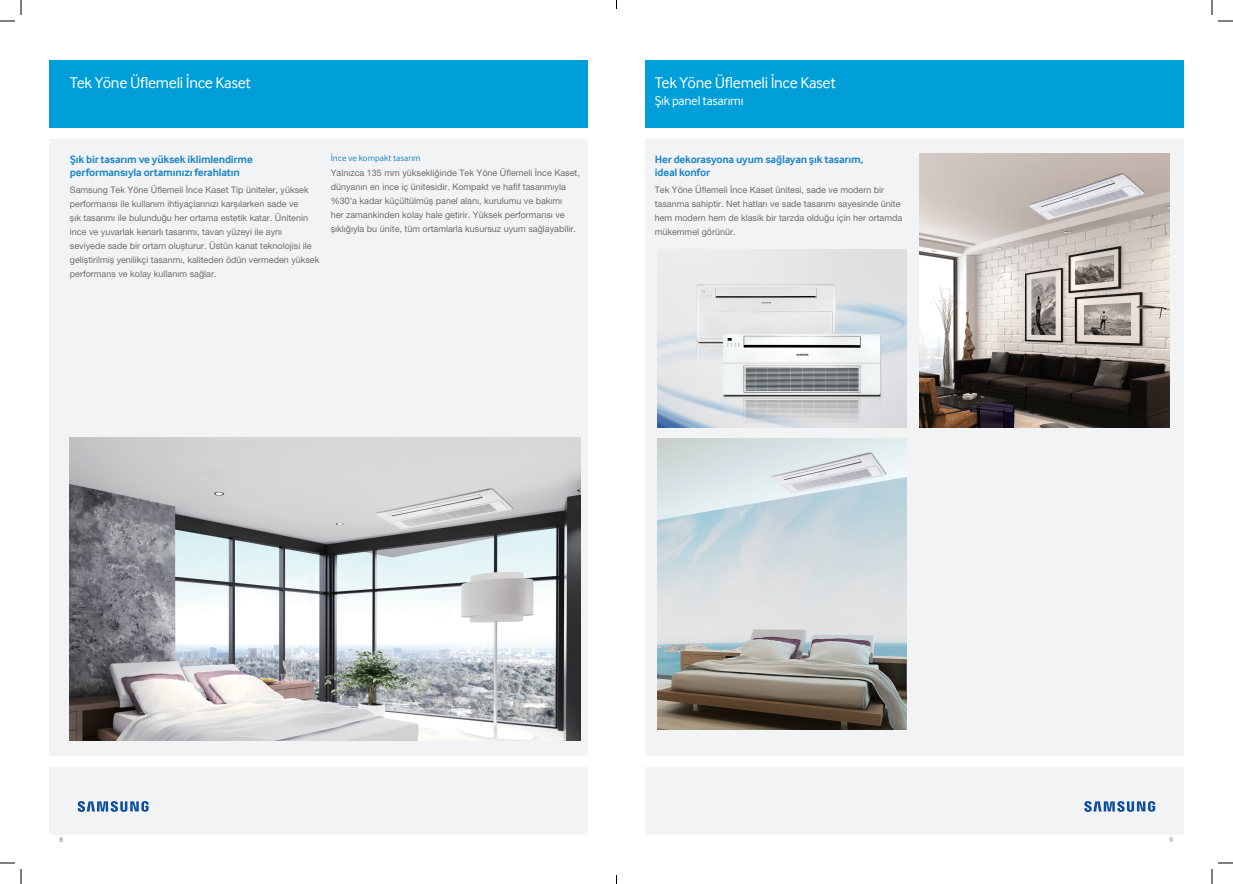
<style>
.page{position:relative;width:1233px;height:884px;background:#fff}
.page>*{position:absolute;margin:0;border:0;box-sizing:border-box;transform-origin:0 0}
.t1{font:16px "Samsung Inter Face";letter-spacing:-.02em;color:#fff}
.t2{font:13px "Samsung Inter Face";letter-spacing:-.015em;color:#fff}
.t3{font:700 11px/13px "Samsung Inter Face";letter-spacing:-.015em;color:#2088c9}
.t4{font:9px/14px "Helvetica Neue LT Pro";color:#6c6d70}
.t5{font:9px "Samsung Inter Face";color:#2088c9}
.t6{font:7px "Samsung Inter Face";color:#6c6d70;scale:.95 1}
</style>
<div class="page">
<div style="left:49px;top:767px;width:539px;height:68px;background:#f2f3f4"></div>
<div style="left:645px;top:767px;width:538px;height:68px;background:#f2f3f4"></div>
<div style="left:49px;top:61px;width:539px;height:67px;background:#009fda"></div>
<div style="left:49px;top:139px;width:539px;height:617px;background:#f2f3f4"></div>
<div style="left:645px;top:61px;width:538px;height:67px;background:#009fda"></div>
<div style="left:645px;top:139px;width:538px;height:617px;background:#f2f3f4"></div>
<svg style="left:1084px;top:801px;width:71px;height:11px"></svg>
<svg style="left:78px;top:801px;width:71px;height:11px"></svg>
<img style="left:657px;top:439px;width:250px;height:291px">
<img style="left:920px;top:153px;width:249px;height:275px">
<img style="left:657px;top:250px;width:250px;height:178px">
<img style="left:70px;top:437px;width:510px;height:303px">
<svg style="left:1218px;top:20px;width:15px;height:2px"></svg>
<svg style="left:1218px;top:862px;width:15px;height:2px"></svg>
<svg style="left:0;top:0;width:22px;height:22px"></svg>
<svg style="left:0;top:862px;width:22px;height:22px"></svg>
<svg style="left:1211px;top:0;width:1px;height:15px"></svg>
<svg style="left:1211px;top:869px;width:1px;height:15px"></svg>
<h1 class="t1" style="left:70px;top:74px;width:182px">Tek Yöne Üflemeli İnce Kaset</h1>
<p class="t3" style="left:70px;top:152px;width:184px">Şık bir tasarım ve yüksek iklimlendirme performansıyla ortamınızı ferahlatın</p>
<p class="t4" style="left:70px;top:182px;width:251px">Samsung Tek Yöne Üflemeli İnce Kaset Tip üniteler, yüksek performansı ile kullanım ihtiyaçlarınızı karşılarken sade ve<br>şık tasarımı ile bulunduğu her ortama estetik katar. Ünitenin ince ve yuvarlak kenarlı tasarımı, tavan yüzeyi ile aynı seviyede sade bir ortam oluşturur. Üstün kanat teknolojisi ile geliştirilmiş yenilikçi tasarımı, kaliteden ödün vermeden yüksek performans ve kolay kullanım sağlar.</p>
<p class="t5" style="left:331px;top:153px;width:91px">İnce ve kompakt tasarım</p>
<p class="t4" style="left:331px;top:166px;width:251px">Yalnızca 135 mm yüksekliğinde Tek Yöne Üflemeli İnce Kaset, dünyanın en ince iç ünitesidir. Kompakt ve hafif tasarımıyla %30’a kadar küçültülmüş panel alanı, kurulumu ve bakımı<br>her zamankinden kolay hale getirir. Yüksek performansı ve şıklığıyla bu ünite, tüm ortamlarla kusursuz uyum sağlayabilir.</p>
<h1 class="t1" style="left:655px;top:74px;width:182px">Tek Yöne Üflemeli İnce Kaset</h1>
<h2 class="t2" style="left:655px;top:93px;width:90px">Şık panel tasarımı</h2>
<p class="t3" style="left:655px;top:152px;width:210px">Her dekorasyona uyum sağlayan şık tasarım, ideal konfor</p>
<p class="t4" style="left:655px;top:182px;width:249px">Tek Yöne Üflemeli İnce Kaset ünitesi, sade ve modern bir tasarıma sahiptir. Net hatları ve sade tasarımı sayesinde ünite hem modern hem de klasik bir tarzda olduğu için her ortamda mükemmel görünür.</p>
<p class="t6" style="left:59px;top:836px;width:5px">8</p>
<p class="t6" style="left:1169px;top:836px;width:5px">9</p>
</div>
